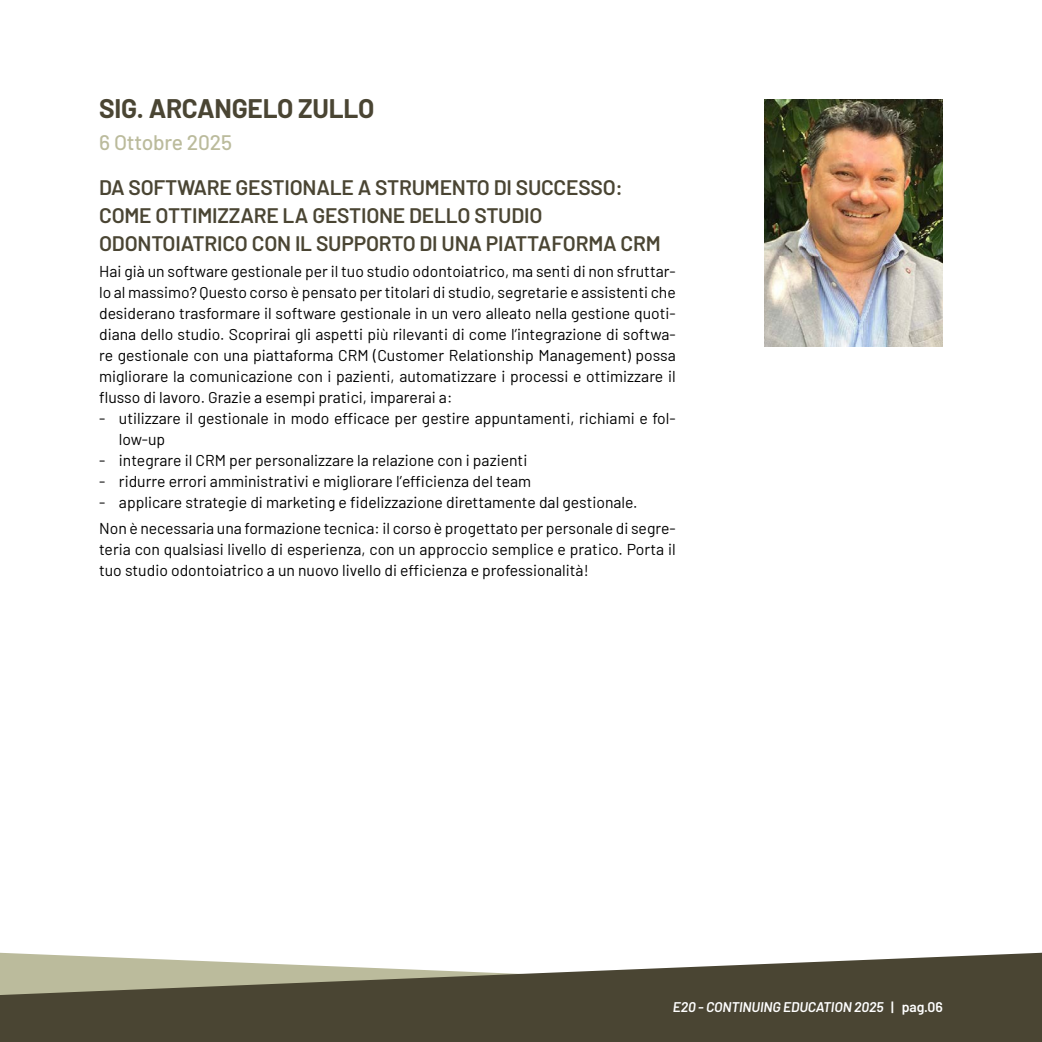
<style>
.page{position:relative;width:1042px;height:1042px;background:#fff}
.page>*{position:absolute;margin:0;border:0;box-sizing:border-box;transform-origin:0 0}
.Titolo{font:700 26.25px "Barlow";letter-spacing:-.01em;color:#4a4533}
.Titolo-2{font:600 21px/28px "Barlow";letter-spacing:-.01em;color:#4a4533}
.Titolo-3{font:500 21px "Barlow";letter-spacing:-.01em;color:#bbbb9c}
.Titolo-4{font:15.75px/21px "Barlow";color:#000;text-align:justify}
.t1{font:italic 600 14px "Barlow";letter-spacing:-.01em;color:#fff}
.s1{font-style:normal}
</style>
<div class="page">
<img style="left:764px;top:100px;width:179px;height:246px">
<svg style="left:0;top:952px;width:1042px;height:90px;background:#6e6a59"></svg>
<p class="Titolo" style="left:99px;top:89px;width:277px">SIG. ARCANGELO ZULLO</p>
<p class="Titolo-3" style="left:99px;top:127px;width:134px">6 Ottobre 2025</p>
<p class="Titolo-2" style="left:99px;top:172px;width:563px">DA SOFTWARE GESTIONALE A STRUMENTO DI SUCCESSO:<br>COME OTTIMIZZARE LA GESTIONE DELLO STUDIO<br>ODONTOIATRICO CON IL SUPPORTO DI UNA PIATTAFORMA CRM</p>
<p class="Titolo-4" style="left:99px;top:260px;width:578px">Hai già un software gestionale per il tuo studio odontoiatrico, ma senti di non sfruttar&shy;lo al massimo? Questo corso è pensato per titolari di studio, segretarie e assistenti che desiderano trasformare il software gestionale in un vero alleato nella gestione quoti&shy;diana dello studio. Scoprirai gli aspetti più rilevanti di come l’integrazione di softwa&shy;re gestionale con una piattaforma CRM (Customer Relationship Management) possa migliorare la comunicazione con i pazienti, automatizzare i processi e ottimizzare il flusso di lavoro. Grazie a esempi pratici, imparerai a:</p>
<p class="Titolo-4" style="left:119px;top:407px;width:558px;text-indent:-20px">- utilizzare il gestionale in modo efficace per gestire appuntamenti, richiami e fol&shy;low-up</p>
<p class="Titolo-4" style="left:99px;top:449px;width:430px">- integrare il CRM per personalizzare la relazione con i pazienti</p>
<p class="Titolo-4" style="left:99px;top:470px;width:433px">- ridurre errori amministrativi e migliorare lʼefficienza del team</p>
<p class="Titolo-4" style="left:99px;top:491px;width:540px">- applicare strategie di marketing e fidelizzazione direttamente dal gestionale.</p>
<p class="Titolo-4" style="left:99px;top:517px;width:578px">Non è necessaria una formazione tecnica: il corso è progettato per personale di segre&shy;teria con qualsiasi livello di esperienza, con un approccio semplice e pratico. Porta il tuo studio odontoiatrico a un nuovo livello di efficienza e professionalità!</p>
<p class="t1" style="left:673px;top:997px;width:271px">E20 - CONTINUING EDUCATION 2025 <span class="s1">| pag.06</span></p>
</div>
